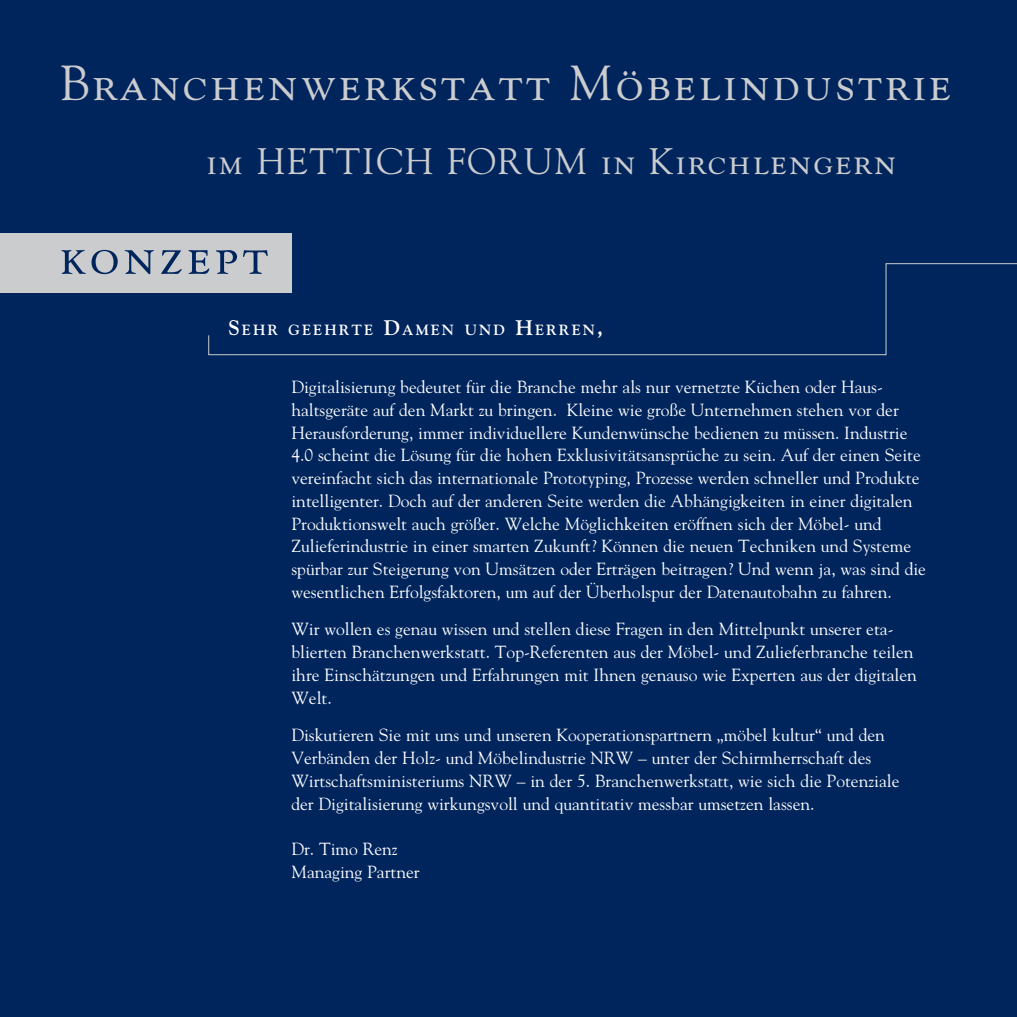
<style>
.page{position:relative;width:1017px;height:1017px;background:#00255d}
.page>*{position:absolute;margin:0;border:0;box-sizing:border-box;transform-origin:0 0}
.t1{font:52.5px "Goudy SC";letter-spacing:.08em;color:#00255d}
.t2{font:49px "Goudy SC";letter-spacing:.06em;color:#cbccce}
.t3{font:36.75px "Goudy SC";letter-spacing:.05em;color:#cbccce}
.t4{font:17.5px/22.8px "Goudy";color:#fff}
.t5{font:700 14.7px "Goudy";letter-spacing:.145em;color:#fff}
.s1{font-size:21px}
</style>
<div class="page">
<div style="left:0;top:234px;width:291px;height:59px;background:#cbccce"></div>
<svg style="left:208px;top:233px;width:809px;height:123px"></svg>
<h2 class="t2" style="left:60px;top:54px;width:893px">Branchenwerkstatt Möbelindustrie</h2>
<h3 class="t3" style="left:207px;top:139px;width:691px">im HETTICH FORUM in Kirchlengern</h3>
<h1 class="t1" style="left:60px;top:225px;width:210px">konzept</h1>
<p class="t5" style="left:228px;top:320px;width:376px"><span class="s1">S</span>EHR GEEHRTE <span class="s1">D</span>AMEN UND <span class="s1">H</span>ERREN<span class="s1">,</span></p>
<p class="t4" style="left:291px;top:375px;width:636px">Digitalisierung bedeutet für die Branche mehr als nur vernetzte Küchen oder Haus&shy;haltsgeräte auf den Markt zu bringen. Kleine wie große Unternehmen stehen vor der Herausforderung, immer individuellere Kundenwünsche bedienen zu müssen. Industrie 4.0 scheint die Lösung für die hohen Exklusivitätsansprüche zu sein. Auf der einen Seite vereinfacht sich das internationale Prototyping, Prozesse werden schneller und Produkte intelligenter. Doch auf der anderen Seite werden die Abhängigkeiten in einer digitalen Produktionswelt auch größer. Welche Möglichkeiten eröffnen sich der Möbel- und Zulieferindustrie in einer smarten Zukunft? Können die neuen Techniken und Systeme spürbar zur Steigerung von Umsätzen oder Erträgen beitragen? Und wenn ja, was sind die wesentlichen Erfolgsfaktoren, um auf der Überholspur der Datenautobahn zu fahren.</p>
<p class="t4" style="left:291px;top:617px;width:627px">Wir wollen es genau wissen und stellen diese Fragen in den Mittelpunkt unserer eta&shy;blierten Branchenwerkstatt. Top-Referenten aus der Möbel- und Zulieferbranche teilen ihre Einschätzungen und Erfahrungen mit Ihnen genauso wie Experten aus der digitalen Welt.</p>
<p class="t4" style="left:291px;top:723px;width:610px">Diskutieren Sie mit uns und unseren Kooperationspartnern „möbel kultur“ und den Verbänden der Holz- und Möbelindustrie NRW – unter der Schirmherrschaft des Wirtschaftsministeriums NRW – in der 5. Branchenwerkstatt, wie sich die Potenziale der Digitalisierung wirkungsvoll und quantitativ messbar umsetzen lassen.</p>
<p class="t4" style="left:291px;top:837px;width:130px">Dr. Timo Renz<br>Managing Partner</p>
</div>
